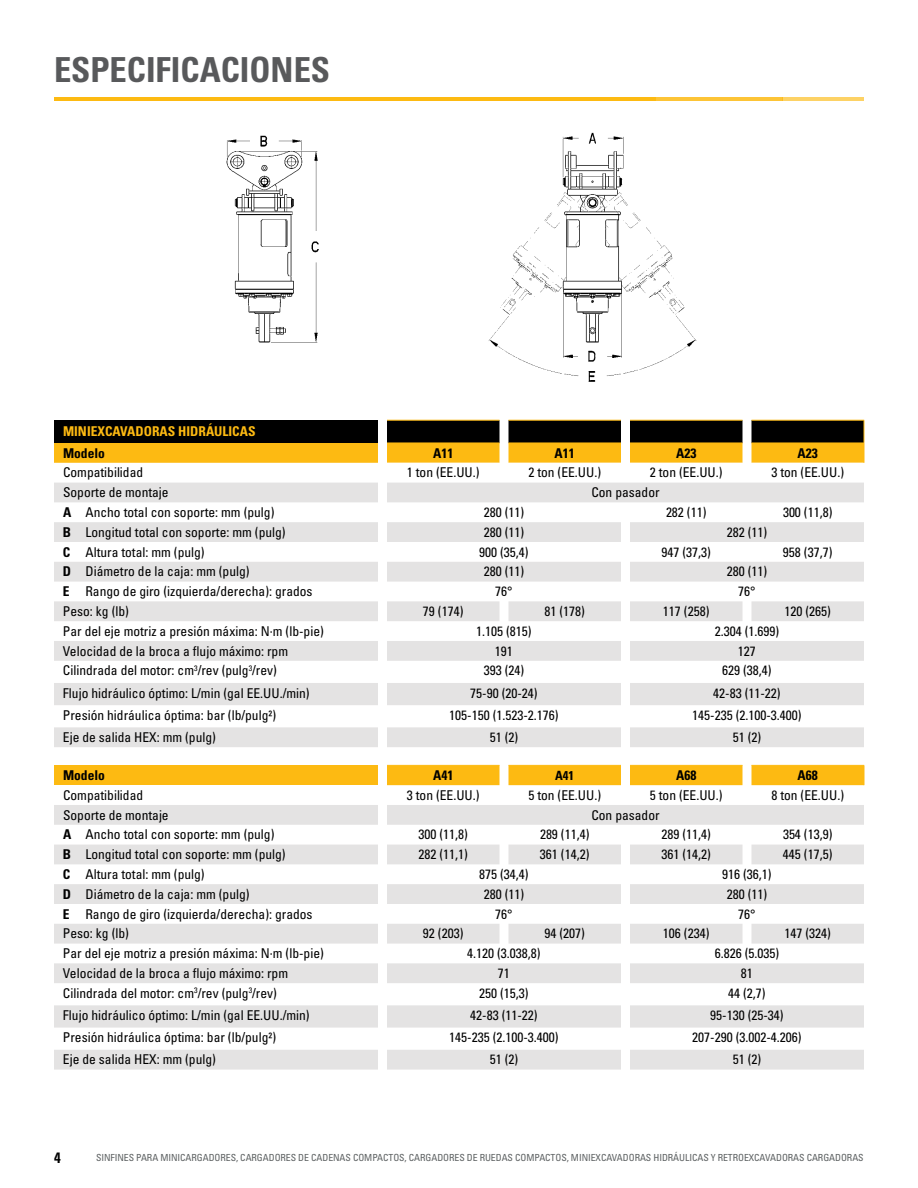
<style>
.page{position:relative;width:918px;height:1188px;background:#fff}
.page>*{position:absolute;margin:0;border:0;box-sizing:border-box;transform-origin:0 0}
.t1{font:34.5px "Univers LTCYR 67 Bold Cond";color:#58595b}
.t2{font:15px "Univers LTCYR 67 Bold Cond";color:#000}
.t3{font:condensed 13.5px "Univers LTCYR 57";color:#000}
.t4{font:13.5px "Univers LTCYR 67 Bold Cond";color:#000}
.t5{font:13.5px "Univers LTCYR 67 Bold Cond";color:#fdba12}
.t6{font:12.75px "Univers LTCYR 67 Bold Cond";color:#000}
.t7{font:condensed 9.75px "Univers LTCYR 57";letter-spacing:-.005em;color:#5e6263}
.s1{font-family:"Univers LTCYR 67 Bold Cond";font-stretch:normal}
</style>
<div class="page">
<div style="left:54px;top:420px;width:324px;height:23px;background:#000"></div>
<div style="left:54px;top:443px;width:324px;height:20px;background:#fdba12"></div>
<svg style="left:54px;top:483px;width:810px;height:264px;fill:#e4e3e3"></svg>
<svg style="left:387px;top:420px;width:478px;height:43px;background:#846619"></svg>
<div style="left:54px;top:765px;width:324px;height:20px;background:#fdba12"></div>
<svg style="left:54px;top:805px;width:810px;height:265px;fill:#eae9e9"></svg>
<svg style="left:387px;top:765px;width:478px;height:20px;background:#fdbe20"></svg>
<img style="left:226px;top:132px;width:471px;height:250px">
<hr style="left:54px;top:97px;width:601px;height:4px;background:#fdba12">
<hr style="left:654px;top:97px;width:128px;height:4px;background:#fdc436">
<hr style="left:782px;top:97px;width:82px;height:4px;background:#fdd265">
<h1 class="t1" style="left:54px;top:48px;width:278px">ESPECIFICACIONES</h1>
<p class="t5" style="left:63px;top:423px;width:194px">MINIEXCAVADORAS HIDRÁULICAS</p>
<p class="t4" style="left:63px;top:444px;width:43px">Modelo</p>
<p class="t4" style="left:433px;top:444px;width:22px">A11</p>
<p class="t4" style="left:555px;top:444px;width:22px">A11</p>
<p class="t4" style="left:676px;top:444px;width:22px">A23</p>
<p class="t4" style="left:798px;top:444px;width:22px">A23</p>
<p class="t3" style="left:63px;top:464px;width:82px">Compatibilidad</p>
<p class="t3" style="left:407px;top:464px;width:74px">1 ton (EE.UU.)</p>
<p class="t3" style="left:528px;top:464px;width:74px">2 ton (EE.UU.)</p>
<p class="t3" style="left:650px;top:464px;width:74px">2 ton (EE.UU.)</p>
<p class="t3" style="left:771px;top:464px;width:74px">3 ton (EE.UU.)</p>
<p class="t3" style="left:63px;top:484px;width:107px">Soporte de montaje</p>
<p class="t3" style="left:591px;top:484px;width:70px">Con pasador</p>
<p class="t3" style="left:63px;top:504px;width:213px"><span class="s1">A</span> Ancho total con soporte: mm (pulg)</p>
<p class="t3" style="left:484px;top:504px;width:42px">280 (11)</p>
<p class="t3" style="left:666px;top:504px;width:42px">282 (11)</p>
<p class="t3" style="left:783px;top:504px;width:51px">300 (11,8)</p>
<p class="t3" style="left:63px;top:523px;width:224px"><span class="s1">B</span> Longitud total con soporte: mm (pulg)</p>
<p class="t3" style="left:484px;top:523px;width:42px">280 (11)</p>
<p class="t3" style="left:727px;top:523px;width:42px">282 (11)</p>
<p class="t3" style="left:63px;top:543px;width:143px"><span class="s1">C</span> Altura total: mm (pulg)</p>
<p class="t3" style="left:479px;top:543px;width:51px">900 (35,4)</p>
<p class="t3" style="left:661px;top:543px;width:51px">947 (37,3)</p>
<p class="t3" style="left:783px;top:543px;width:51px">958 (37,7)</p>
<p class="t3" style="left:63px;top:563px;width:188px"><span class="s1">D</span> Diámetro de la caja: mm (pulg)</p>
<p class="t3" style="left:484px;top:563px;width:42px">280 (11)</p>
<p class="t3" style="left:727px;top:563px;width:42px">280 (11)</p>
<p class="t3" style="left:63px;top:583px;width:251px"><span class="s1">E</span> Rango de giro (izquierda/derecha): grados</p>
<p class="t3" style="left:495px;top:583px;width:19px">76°</p>
<p class="t3" style="left:738px;top:583px;width:19px">76°</p>
<p class="t3" style="left:63px;top:603px;width:67px">Peso: kg (lb)</p>
<p class="t3" style="left:423px;top:603px;width:42px">79 (174)</p>
<p class="t3" style="left:544px;top:603px;width:42px">81 (178)</p>
<p class="t3" style="left:663px;top:603px;width:48px">117 (258)</p>
<p class="t3" style="left:784px;top:603px;width:48px">120 (265)</p>
<p class="t3" style="left:63px;top:622px;width:262px">Par del eje motriz a presión máxima: N·m (lb-pie)</p>
<p class="t3" style="left:476px;top:622px;width:57px">1.105 (815)</p>
<p class="t3" style="left:715px;top:622px;width:66px">2.304 (1.699)</p>
<p class="t3" style="left:63px;top:642px;width:227px">Velocidad de la broca a flujo máximo: rpm</p>
<p class="t3" style="left:495px;top:642px;width:19px">191</p>
<p class="t3" style="left:738px;top:642px;width:19px">127</p>
<p class="t3" style="left:63px;top:662px;width:216px">Cilindrada del motor: cm<sup>3</sup>/rev (pulg<sup>3</sup>/rev)</p>
<p class="t3" style="left:484px;top:662px;width:42px">393 (24)</p>
<p class="t3" style="left:722px;top:662px;width:51px">629 (38,4)</p>
<p class="t3" style="left:63px;top:684px;width:248px">Flujo hidráulico óptimo: L/min (gal EE.UU./min)</p>
<p class="t3" style="left:470px;top:684px;width:69px">75-90 (20-24)</p>
<p class="t3" style="left:713px;top:684px;width:69px">42-83 (11-22)</p>
<p class="t3" style="left:63px;top:706px;width:215px">Presión hidráulica óptima: bar (lb/pulg²)</p>
<p class="t3" style="left:449px;top:706px;width:111px">105-150 (1.523-2.176)</p>
<p class="t3" style="left:692px;top:706px;width:111px">145-235 (2.100-3.400)</p>
<p class="t3" style="left:63px;top:729px;width:154px">Eje de salida HEX: mm (pulg)</p>
<p class="t3" style="left:490px;top:729px;width:30px">51 (2)</p>
<p class="t3" style="left:733px;top:729px;width:30px">51 (2)</p>
<p class="t4" style="left:63px;top:767px;width:43px">Modelo</p>
<p class="t4" style="left:433px;top:767px;width:22px">A41</p>
<p class="t6" style="left:555px;top:767px;width:21px">A41</p>
<p class="t4" style="left:676px;top:767px;width:22px">A68</p>
<p class="t4" style="left:798px;top:767px;width:22px">A68</p>
<p class="t3" style="left:63px;top:786px;width:82px">Compatibilidad</p>
<p class="t3" style="left:407px;top:786px;width:74px">3 ton (EE.UU.)</p>
<p class="t3" style="left:528px;top:786px;width:74px">5 ton (EE.UU.)</p>
<p class="t3" style="left:650px;top:786px;width:74px">5 ton (EE.UU.)</p>
<p class="t3" style="left:771px;top:786px;width:74px">8 ton (EE.UU.)</p>
<p class="t3" style="left:63px;top:806px;width:107px">Soporte de montaje</p>
<p class="t3" style="left:591px;top:806px;width:70px">Con pasador</p>
<p class="t3" style="left:63px;top:826px;width:213px"><span class="s1">A</span> Ancho total con soporte: mm (pulg)</p>
<p class="t3" style="left:419px;top:826px;width:51px">300 (11,8)</p>
<p class="t3" style="left:540px;top:826px;width:51px">289 (11,4)</p>
<p class="t3" style="left:662px;top:826px;width:51px">289 (11,4)</p>
<p class="t3" style="left:783px;top:826px;width:51px">354 (13,9)</p>
<p class="t3" style="left:63px;top:846px;width:224px"><span class="s1">B</span> Longitud total con soporte: mm (pulg)</p>
<p class="t3" style="left:418px;top:846px;width:51px">282 (11,1)</p>
<p class="t3" style="left:540px;top:846px;width:51px">361 (14,2)</p>
<p class="t3" style="left:661px;top:846px;width:51px">361 (14,2)</p>
<p class="t3" style="left:783px;top:846px;width:51px">445 (17,5)</p>
<p class="t3" style="left:63px;top:866px;width:143px"><span class="s1">C</span> Altura total: mm (pulg)</p>
<p class="t3" style="left:479px;top:866px;width:51px">875 (34,4)</p>
<p class="t3" style="left:722px;top:866px;width:51px">916 (36,1)</p>
<p class="t3" style="left:63px;top:885px;width:188px"><span class="s1">D</span> Diámetro de la caja: mm (pulg)</p>
<p class="t3" style="left:484px;top:885px;width:42px">280 (11)</p>
<p class="t3" style="left:727px;top:885px;width:42px">280 (11)</p>
<p class="t3" style="left:63px;top:905px;width:251px"><span class="s1">E</span> Rango de giro (izquierda/derecha): grados</p>
<p class="t3" style="left:495px;top:905px;width:19px">76°</p>
<p class="t3" style="left:738px;top:905px;width:19px">76°</p>
<p class="t3" style="left:63px;top:925px;width:67px">Peso: kg (lb)</p>
<p class="t3" style="left:423px;top:925px;width:42px">92 (203)</p>
<p class="t3" style="left:544px;top:925px;width:42px">94 (207)</p>
<p class="t3" style="left:663px;top:925px;width:48px">106 (234)</p>
<p class="t3" style="left:784px;top:925px;width:48px">147 (324)</p>
<p class="t3" style="left:63px;top:945px;width:262px">Par del eje motriz a presión máxima: N·m (lb-pie)</p>
<p class="t3" style="left:467px;top:945px;width:75px">4.120 (3.038,8)</p>
<p class="t3" style="left:715px;top:945px;width:66px">6.826 (5.035)</p>
<p class="t3" style="left:63px;top:965px;width:227px">Velocidad de la broca a flujo máximo: rpm</p>
<p class="t3" style="left:498px;top:965px;width:13px">71</p>
<p class="t3" style="left:741px;top:965px;width:13px">81</p>
<p class="t3" style="left:63px;top:984px;width:216px">Cilindrada del motor: cm<sup>3</sup>/rev (pulg<sup>3</sup>/rev)</p>
<p class="t3" style="left:479px;top:984px;width:51px">250 (15,3)</p>
<p class="t3" style="left:728px;top:984px;width:39px">44 (2,7)</p>
<p class="t3" style="left:63px;top:1007px;width:248px">Flujo hidráulico óptimo: L/min (gal EE.UU./min)</p>
<p class="t3" style="left:470px;top:1007px;width:69px">42-83 (11-22)</p>
<p class="t3" style="left:710px;top:1007px;width:75px">95-130 (25-34)</p>
<p class="t3" style="left:63px;top:1029px;width:215px">Presión hidráulica óptima: bar (lb/pulg²)</p>
<p class="t3" style="left:449px;top:1029px;width:111px">145-235 (2.100-3.400)</p>
<p class="t3" style="left:692px;top:1029px;width:111px">207-290 (3.002-4.206)</p>
<p class="t3" style="left:63px;top:1051px;width:154px">Eje de salida HEX: mm (pulg)</p>
<p class="t3" style="left:490px;top:1051px;width:30px">51 (2)</p>
<p class="t3" style="left:733px;top:1051px;width:30px">51 (2)</p>
<p class="t2" style="left:54px;top:1148px;width:8px">4</p>
<p class="t7" style="left:96px;top:1152px;width:769px">SINFINES PARA MINICARGADORES, CARGADORES DE CADENAS COMPACTOS, CARGADORES DE RUEDAS COMPACTOS, MINIEXCAVADORAS HIDRÁULICAS Y RETROEXCAVADORAS CARGADORAS</p>
</div>
